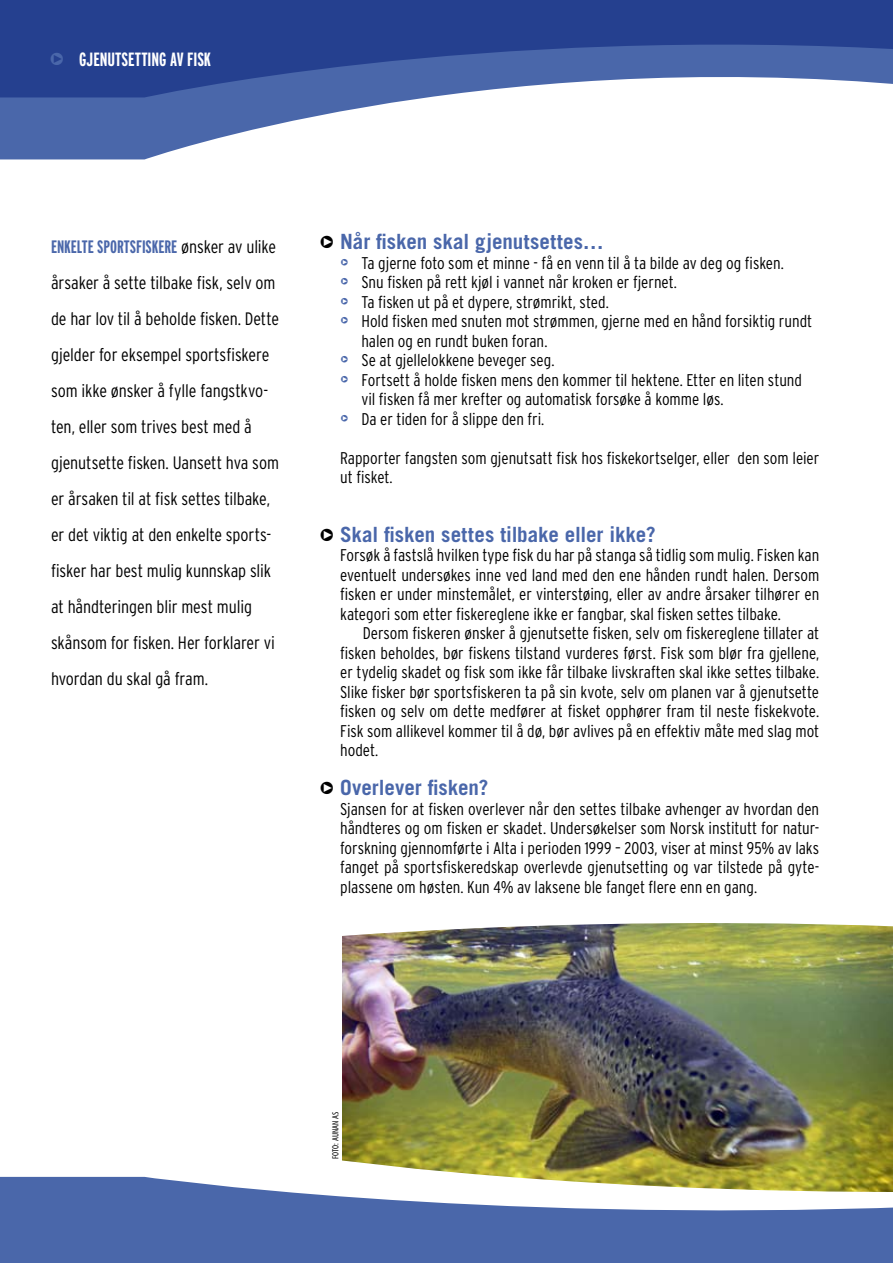
<style>
.page{position:relative;width:893px;height:1263px;background:#fff}
.page>*{position:absolute;margin:0;border:0;box-sizing:border-box;transform-origin:0 0}
.t1{font:700 21px "Trade Gothic";color:#4a67aa}
.t2{font:700 extra-condensed 19.2px "Interstate";color:#fff}
.t3{font:300 condensed 18px/36px "Interstate";letter-spacing:-.005em;color:#000}
.t4{font:300 condensed 16.95px/19.5px "Interstate";letter-spacing:-.005em;color:#000}
.t5{font:condensed 9px "Myriad Pro";letter-spacing:.02em;color:#000}
.s1{color:#4a67aa}
.s2{font-weight:700;font-stretch:extra-condensed;color:#4a67aa}
.s3{color:#000}
</style>
<div class="page">
<img style="left:342px;top:956px;width:551px;height:202px">
<img style="left:342px;top:923px;width:551px;height:33px">
<svg style="left:0;top:97px;width:430px;height:62px;fill:#4a67aa"></svg>
<svg style="left:0;top:0;width:893px;height:97px;background:#3f599e"></svg>
<img style="left:342px;top:1158px;width:551px;height:19px">
<div style="left:0;top:1247px;width:893px;height:16px;background:#4a67aa"></div>
<svg style="left:0;top:1177px;width:893px;height:70px;fill:#4a67aa"></svg>
<p class="t2" style="left:49px;top:49px;width:164px"><span class="s1">❑</span> GJENUTSETTING AV FISK</p>
<p class="t3" style="left:51px;top:228px;width:230px"><span class="s2">ENKELTE SPORTSFISKERE</span> ønsker av ulike årsaker å sette tilbake fisk, selv om de har lov til å beholde fisken. Dette gjelder for eksempel sportsfiskere som ikke ønsker å fylle fangstkvo&shy;ten, eller som trives best med å gjenutsette fisken. Uansett hva som er årsaken til at fisk settes tilbake, er det viktig at den enkelte sports&shy;fisker har best mulig kunnskap slik at håndteringen blir mest mulig skånsom for fisken. Her forklarer vi hvordan du skal gå fram.</p>
<p class="t1" style="left:319px;top:229px;width:286px"><span class="s3">❑</span> Når fisken skal gjenutsettes…</p>
<p class="t4" style="left:340px;top:253px;width:445px"><sup>❑</sup> Ta gjerne foto som et minne - få en venn til å ta bilde av deg og fisken.</p>
<p class="t4" style="left:340px;top:272px;width:338px"><sup>❑</sup> Snu fisken på rett kjøl i vannet når kroken er fjernet.</p>
<p class="t4" style="left:340px;top:292px;width:270px"><sup>❑</sup> Ta fisken ut på et dypere, strømrikt, sted.</p>
<p class="t4" style="left:361px;top:311px;width:452px;text-indent:-21px"><sup>❑</sup> Hold fisken med snuten mot strømmen, gjerne med en hånd forsiktig rundt halen og en rundt buken foran.</p>
<p class="t4" style="left:340px;top:350px;width:216px"><sup>❑</sup> Se at gjellelokkene beveger seg.</p>
<p class="t4" style="left:361px;top:370px;width:442px;text-indent:-21px"><sup>❑</sup> Fortsett å holde fisken mens den kommer til hektene. Etter en liten stund vil fisken få mer krefter og automatisk forsøke å komme løs.</p>
<p class="t4" style="left:340px;top:409px;width:206px"><sup>❑</sup> Da er tiden for å slippe den fri.</p>
<p class="t4" style="left:340px;top:448px;width:480px">Rapporter fangsten som gjenutsatt fisk hos fiskekortselger, eller den som leier ut fisket.</p>
<p class="t1" style="left:319px;top:521px;width:338px"><span class="s3">❑</span> Skal fisken settes tilbake eller ikke?</p>
<p class="t4" style="left:340px;top:545px;width:481px;text-align:justify">Forsøk å fastslå hvilken type fisk du har på stanga så tidlig som mulig. Fisken kan eventuelt undersøkes inne ved land med den ene hånden rundt halen. Dersom fisken er under minstemålet, er vinterstøing, eller av andre årsaker tilhører en kategori som etter fiskereglene ikke er fangbar, skal fisken settes tilbake.</p>
<p class="t4" style="left:340px;top:623px;width:481px;text-align:justify;text-indent:22px">Dersom fiskeren ønsker å gjenutsette fisken, selv om fiskereglene tillater at fisken beholdes, bør fiskens tilstand vurderes først. Fisk som blør fra gjellene, er tydelig skadet og fisk som ikke får tilbake livskraften skal ikke settes tilbake.<br>Slike fisker bør sportsfiskeren ta på sin kvote, selv om planen var å gjenutsette fisken og selv om dette medfører at fisket opphører fram til neste fiskekvote.<br>Fisk som allikevel kommer til å dø, bør avlives på en effektiv måte med slag mot hodet.</p>
<p class="t1" style="left:319px;top:775px;width:171px"><span class="s3">❑</span> Overlever fisken?</p>
<p class="t4" style="left:340px;top:799px;width:481px;text-align:justify">Sjansen for at fisken overlever når den settes tilbake avhenger av hvordan den håndteres og om fisken er skadet. Undersøkelser som Norsk institutt for natur&shy;forskning gjennomførte i Alta i perioden 1999 – 2003, viser at minst 95% av laks fanget på sportsfiskeredskap overlevde gjenutsetting og var tilstede på gyte&shy;plassene om høsten. Kun 4% av laksene ble fanget flere enn en gang.</p>
<p class="t5" style="left:331px;top:1159px;width:49px;rotate:-90deg">FOTO: AUNAN AS</p>
</div>
